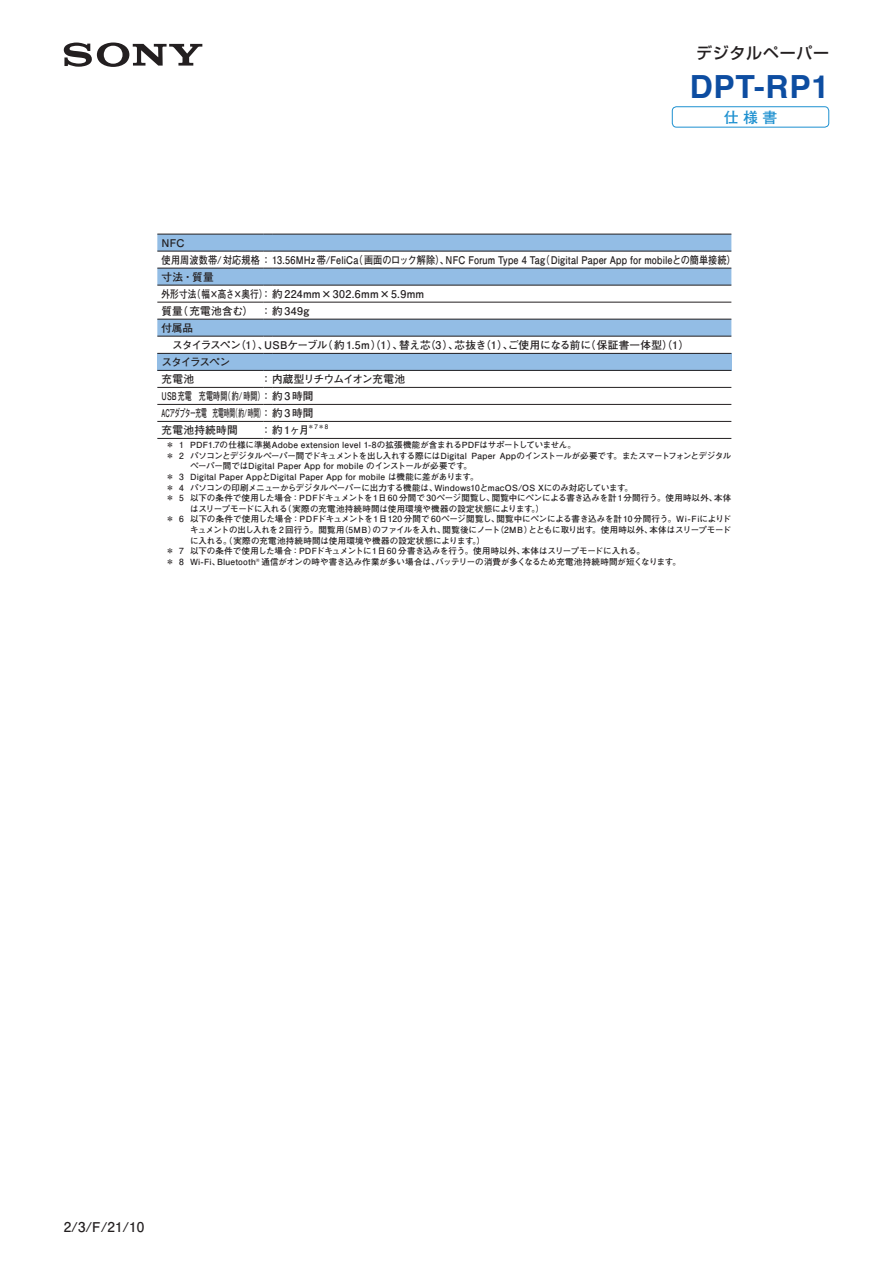
<style>
.page{position:relative;width:893px;height:1263px;background:#fff}
.page>*{position:absolute;margin:0;border:0;box-sizing:border-box;transform-origin:0 0}
.t1{font:700 31.95px "Helvetica";letter-spacing:.025em;color:#0d4da1}
.t2{font:500 15.9px "Shin Go Pro";letter-spacing:.05em;color:#231f20}
.t3{font:700 14.85px "Futo Go B101 Pro";color:#1d90d0}
.t4{font:700 13.5px "Futo Go B101 Pro";color:#231f20}
.t5{font:700 10.65px/17px "Futo Go B101 Pro";letter-spacing:.015em;color:#231f20;scale:.86 1}
.t6{font:700 10.65px/17px "Futo Go B101 Pro";letter-spacing:.015em;color:#231f20}
.t7{font:700 10.65px "Futo Go B101 Pro";letter-spacing:.015em;color:#231f20;scale:.81 1}
.t8{font:700 10.65px "Futo Go B101 Pro";letter-spacing:.015em;color:#231f20;scale:.66 1}
.t9{font:700 10.65px/17.2px "Futo Go B101 Pro";letter-spacing:-.09em;color:#231f20}
.t10{font:700 10.65px "Futo Go B101 Pro";letter-spacing:-.055em;color:#231f20}
.t11{font:700 10.65px "Futo Go B101 Pro";letter-spacing:-.04em;color:#231f20;scale:.54 1}
.t12{font:700 10.65px "Futo Go B101 Pro";letter-spacing:-.01em;color:#231f20;scale:.86 1}
.t13{font:700 10.65px "Futo Go B101 Pro";letter-spacing:.015em;color:#231f20;scale:.54 1}
.t14{font:700 10.65px "Futo Go B101 Pro";letter-spacing:-.025em;color:#231f20}
.t15{font:700 10.65px "Futo Go B101 Pro";letter-spacing:-.015em;color:#231f20}
.t16{font:700 8.55px/10.6px "Futo Go B101 Pro";letter-spacing:-.005em;color:#231f20}
.t17{font:700 8.55px/10.6px "Futo Go B101 Pro";letter-spacing:.015em;color:#231f20}
.t18{font:700 8.55px "Futo Go B101 Pro";letter-spacing:-.03em;color:#231f20}
.t19{font:700 8.55px "Futo Go B101 Pro";letter-spacing:-.04em;color:#231f20}
.t20{font:700 8.55px "Futo Go B101 Pro";letter-spacing:.02em;color:#231f20}
.t21{font:700 8.55px "Futo Go B101 Pro";letter-spacing:-.06em;color:#231f20}
.t22{font:700 8.55px "Futo Go B101 Pro";letter-spacing:-.035em;color:#231f20}
.t23{font:700 8.55px "Futo Go B101 Pro";letter-spacing:-.025em;color:#231f20}
.t24{font:700 8.55px "Futo Go B101 Pro";letter-spacing:-.05em;color:#231f20}
.t25{font:700 8.55px "Futo Go B101 Pro";letter-spacing:.025em;color:#231f20}
.t26{font:700 6.15px "Futo Go B101 Pro";color:#231f20}
.t27{font:700 4.95px "Futo Go B101 Pro";color:#231f20}
</style>
<div class="page">
<svg style="left:64px;top:43px;width:138px;height:24px"></svg>
<div style="left:672px;top:106px;width:157px;height:22px;border:1px solid #1d90d0;border-radius:4px"></div>
<svg style="left:157px;top:235px;width:574px;height:101px"></svg>
<hr style="left:157px;top:234px;width:107px;height:1px;background:#231f20">
<hr style="left:272px;top:234px;width:459px;height:1px;background:#231f20">
<hr style="left:157px;top:251px;width:107px;height:1px;background:#231f20">
<hr style="left:272px;top:251px;width:459px;height:1px;background:#231f20">
<hr style="left:157px;top:268px;width:107px;height:1px;background:#231f20">
<hr style="left:272px;top:268px;width:459px;height:1px;background:#231f20">
<hr style="left:157px;top:285px;width:107px;height:1px;background:#231f20">
<hr style="left:272px;top:285px;width:459px;height:1px;background:#231f20">
<hr style="left:157px;top:302px;width:107px;height:1px;background:#231f20">
<hr style="left:272px;top:302px;width:459px;height:1px;background:#231f20">
<hr style="left:157px;top:319px;width:107px;height:1px;background:#231f20">
<hr style="left:272px;top:319px;width:459px;height:1px;background:#231f20">
<hr style="left:157px;top:336px;width:107px;height:1px;background:#231f20">
<hr style="left:272px;top:336px;width:459px;height:1px;background:#231f20">
<div style="left:157px;top:353px;width:574px;height:17px;background:#93bde5"></div>
<hr style="left:157px;top:353px;width:107px;height:1px;background:#231f20">
<hr style="left:272px;top:353px;width:459px;height:1px;background:#231f20">
<hr style="left:157px;top:370px;width:107px;height:1px;background:#231f20">
<hr style="left:272px;top:370px;width:459px;height:1px;background:#231f20">
<hr style="left:157px;top:387px;width:107px;height:1px;background:#231f20">
<hr style="left:272px;top:387px;width:459px;height:1px;background:#231f20">
<hr style="left:157px;top:404px;width:107px;height:1px;background:#231f20">
<hr style="left:272px;top:404px;width:459px;height:1px;background:#231f20">
<hr style="left:157px;top:421px;width:107px;height:1px;background:#231f20">
<hr style="left:272px;top:421px;width:459px;height:1px;background:#231f20">
<hr style="left:157px;top:438px;width:107px;height:1px;background:#231f20">
<hr style="left:272px;top:438px;width:459px;height:1px;background:#231f20">
<p class="t6" style="left:162px;top:233px;width:25px">NFC</p>
<h2 class="t2" style="left:696px;top:40px;width:135px">デジタルペーパー</h2>
<h1 class="t1" style="left:690px;top:61px;width:141px">DPT-RP1</h1>
<h3 class="t3" style="left:724px;top:105px;width:55px">仕様書</h3>
<p class="t12" style="left:353px;top:251px;width:113px">（画面のロック解除）、</p>
<p class="t5" style="left:540px;top:250px;width:229px">（Digital Paper App for mobileとの簡単接続(</p>
<p class="t5" style="left:162px;top:250px;width:230px">使用周波数帯/対応規格：13.56MHz帯/FeliCa寸法・質量</p>
<p class="t7" style="left:192px;top:285px;width:288px">（幅×高さ×奥行：）約224mm×302.6mm×5.9mm</p>
<p class="t5" style="left:446px;top:250px;width:117px">NFC Forum Type 4 Tag</p>
<p class="t7" style="left:162px;top:285px;width:45px">外形寸法</p>
<p class="t6" style="left:177px;top:301px;width:78px">（充電池含む）</p>
<p class="t6" style="left:162px;top:301px;width:33px">質量付属品</p>
<p class="t6" style="left:261px;top:301px;width:50px">：約349g</p>
<p class="t15" style="left:264px;top:336px;width:65px">USBケーブル</p>
<p class="t6" style="left:235px;top:335px;width:35px">（1）、</p>
<p class="t6" style="left:322px;top:335px;width:83px">（約1.5m）（1）、</p>
<p class="t6" style="left:425px;top:335px;width:35px">（3）、</p>
<p class="t6" style="left:480px;top:335px;width:35px">（1）、</p>
<p class="t6" style="left:585px;top:335px;width:106px">（保証書一体型)(1(</p>
<p class="t14" style="left:508px;top:336px;width:84px">ご使用になる前に</p>
<p class="t6" style="left:399px;top:335px;width:33px">替え芯</p>
<p class="t6" style="left:455px;top:335px;width:33px">芯抜き</p>
<p class="t9" style="left:162px;top:335px;width:81px">　スタイラスペンスタイラスペン</p>
<p class="t6" style="left:162px;top:369px;width:34px">充電池</p>
<p class="t10" style="left:261px;top:370px;width:146px">：内蔵型リチウムイオン充電池</p>
<p class="t8" style="left:224px;top:387px;width:138px">（約/時間：） 約3時間</p>
<p class="t8" style="left:162px;top:387px;width:101px">USB充電　充電時間</p>
<p class="t11" style="left:162px;top:404px;width:138px">ACアダプター充電　充電時間</p>
<p class="t13" style="left:232px;top:404px;width:152px">（ /約 時間：） 約3時間</p>
<p class="t26" style="left:308px;top:421px;width:22px">*7*8</p>
<p class="t6" style="left:162px;top:420px;width:78px">充電池持続時間</p>
<p class="t17" style="left:190px;top:438px;width:387px">PDF1.7の仕様に準拠Adobe extension level 1-8の拡張機能が含まれるPDFはサポートしていません。</p>
<p class="t6" style="left:261px;top:420px;width:50px">：約1ヶ月</p>
<p class="t16" style="left:179px;top:438px;width:6px">1</p>
<p class="t16" style="left:166px;top:438px;width:10px">＊</p>
<p class="t19" style="left:190px;top:449px;width:278px">パソコンとデジタルペーパー間でドキュメントを出し入れする際にはDigital</p>
<p class="t21" style="left:500px;top:449px;width:233px">Appのインストールが必要です。またスマートフォンとデジタル</p>
<p class="t16" style="left:179px;top:449px;width:6px">2</p>
<p class="t16" style="left:471px;top:449px;width:26px">Paper</p>
<p class="t16" style="left:166px;top:449px;width:10px">＊</p>
<p class="t17" style="left:190px;top:460px;width:290px">ペーパー間ではDigital Paper App for mobile のインストールが必要です。<br>Digital Paper AppとDigital Paper App for mobile は機能に差があります。</p>
<p class="t16" style="left:179px;top:470px;width:6px">3</p>
<p class="t16" style="left:166px;top:470px;width:10px">＊</p>
<p class="t22" style="left:190px;top:480px;width:249px">パソコンの印刷メニューからデジタルペーパーに出力する機能は、</p>
<p class="t16" style="left:434px;top:481px;width:200px">Windows10とmacOS/OS Xにのみ対応しています。</p>
<p class="t16" style="left:179px;top:481px;width:6px">4</p>
<p class="t16" style="left:166px;top:481px;width:10px">＊</p>
<p class="t16" style="left:190px;top:491px;width:306px">以下の条件で使用した場合：PDFドキュメントを1日60 分間で 30ページ閲覧し、</p>
<p class="t16" style="left:714px;top:491px;width:19px">本体</p>
<p class="t16" style="left:492px;top:491px;width:227px">閲覧中にペンによる書き込みを計1分間行う。使用時以外、</p>
<p class="t16" style="left:179px;top:491px;width:6px">5</p>
<p class="t16" style="left:166px;top:491px;width:10px">＊</p>
<p class="t20" style="left:283px;top:502px;width:263px">（実際の充電池持続時間は使用環境や機器の設定状態によります (。</p>
<p class="t18" style="left:190px;top:502px;width:99px">はスリープモードに入れる</p>
<p class="t16" style="left:190px;top:513px;width:311px">以下の条件で使用した場合：PDFドキュメントを1日120 分間で 60ページ閲覧し、</p>
<p class="t16" style="left:496px;top:513px;width:236px">閲覧中にペンによる書き込みを計10分間行う。Wi-Fiによりド</p>
<p class="t16" style="left:179px;top:513px;width:6px">6</p>
<p class="t16" style="left:166px;top:513px;width:10px">＊</p>
<p class="t16" style="left:340px;top:523px;width:38px">（5MB）</p>
<p class="t16" style="left:495px;top:523px;width:39px">（2MB）</p>
<p class="t23" style="left:650px;top:523px;width:83px">本体はスリープモード</p>
<p class="t16" style="left:528px;top:523px;width:126px">とともに取り出す。使用時以外、</p>
<p class="t16" style="left:190px;top:523px;width:297px">キュメントの出し入れを2 回行う。閲覧用<br>に入れる。（実際の充電池持続時間は使用環境や機器の設定状態によります (。</p>
<p class="t16" style="left:443px;top:523px;width:59px">閲覧後にノート</p>
<p class="t24" style="left:372px;top:523px;width:75px">のファイルを入れ、</p>
<p class="t23" style="left:522px;top:544px;width:124px">本体はスリープモードに入れる。</p>
<p class="t16" style="left:190px;top:545px;width:337px">以下の条件で使用した場合：PDFドキュメントに1日60 分書き込みを行う。使用時以外、</p>
<p class="t16" style="left:179px;top:545px;width:6px">7</p>
<p class="t16" style="left:166px;top:545px;width:10px">＊</p>
<p class="t16" style="left:261px;top:555px;width:180px">通信がオンの時や書き込み作業が多い場合は、</p>
<p class="t18" style="left:435px;top:555px;width:247px">バッテリーの消費が多くなるため充電池持続時間が短くなります。</p>
<p class="t27" style="left:256px;top:556px;width:6px">®</p>
<p class="t16" style="left:179px;top:555px;width:6px">8</p>
<p class="t16" style="left:190px;top:555px;width:32px">Wi-Fi、</p>
<p class="t25" style="left:217px;top:555px;width:40px">Bluetooth</p>
<p class="t16" style="left:166px;top:555px;width:10px">＊</p>
<h3 class="t4" style="left:64px;top:1216px;width:82px">2/3/F/21/10</h3>
</div>
